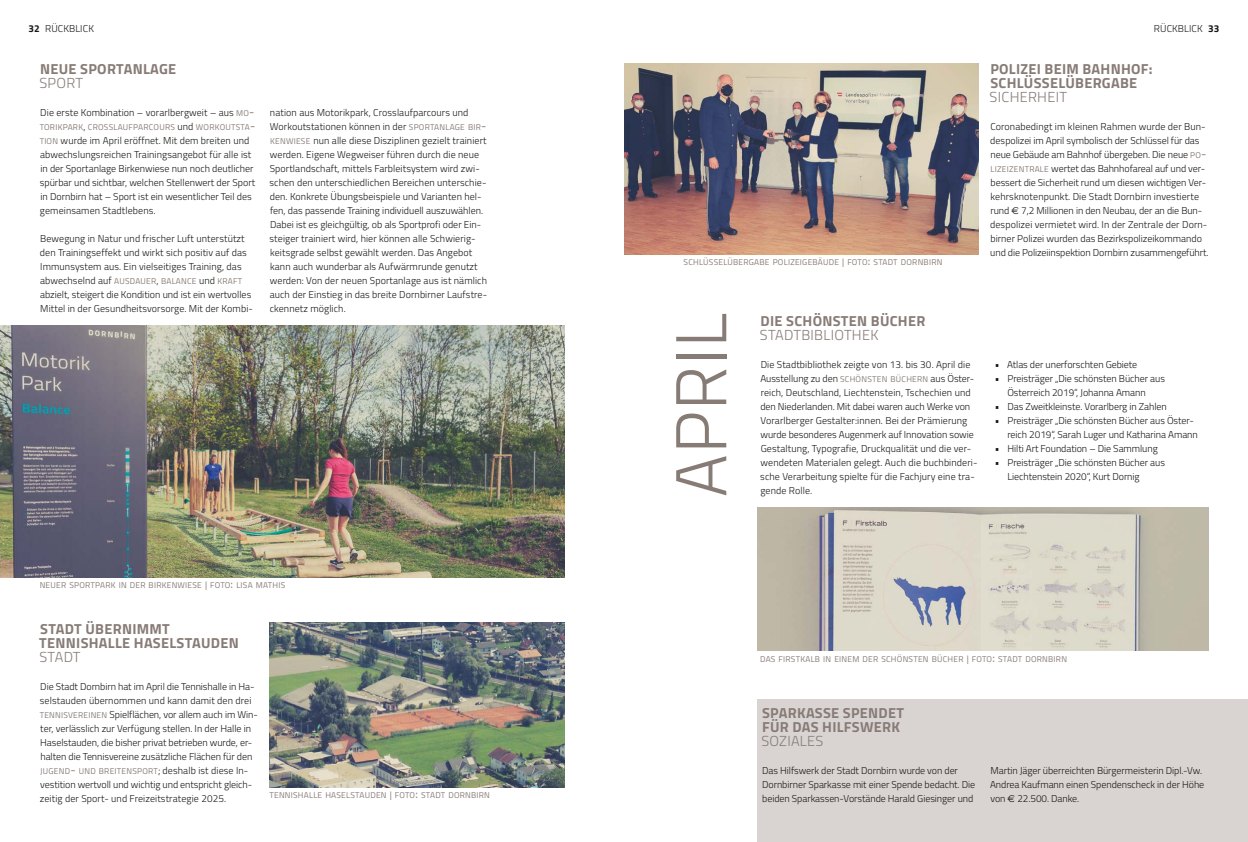
<style>
.page{position:relative;width:1248px;height:842px;background:#fff}
.page>*{position:absolute;margin:0;border:0;box-sizing:border-box;transform-origin:0 0}
.t1{font:300 72px "Titillium";letter-spacing:.01em;color:#877b76}
.Rückblick_Head{font:700 14.5px "Titillium";letter-spacing:.02em;color:#877b76}
.Rückblick_Subhead{font:300 14.5px "Titillium";letter-spacing:.02em;color:#877b76}
.Rückblick_Head-2{font:300 14.5px "Titillium";letter-spacing:.005em;color:#877b76}
.Rückblick_Fließtext{font:300 10px/14px "Titillium";color:#181716}
.Rückblick_Fließtext-2{font:8.4px "Titillium";letter-spacing:.03em;color:#877b76}
.s1{font-weight:700}
.s2{font-weight:400;font-size:8.4px;color:#877b76}
.s3{font-weight:400;font-size:12px;color:#877b76}
.s4{font-weight:300;font-size:10px;color:#181716}
.s5{font-size:12px}
.s6{font-size:9px}
.s7{font-family:"Euro Sans";font-weight:400}
</style>
<div class="page">
<div style="left:757px;top:699px;width:490px;height:143px;background:#d9d4d2"></div>
<img style="left:0;top:326px;width:564px;height:252px">
<img style="left:624px;top:63px;width:354px;height:191px">
<img style="left:269px;top:623px;width:295px;height:165px">
<img style="left:757px;top:508px;width:451px;height:143px">
<p class="Rückblick_Fließtext" style="left:28px;top:21px;width:67px"><span class="s1">32</span> RÜCKBLICK</p>
<p class="Rückblick_Fließtext" style="left:1153px;top:21px;width:67px">RÜCKBLICK <span class="s1">33</span></p>
<p class="Rückblick_Head" style="left:40px;top:57px;width:138px">NEUE SPORTANLAGE</p>
<p class="Rückblick_Subhead" style="left:39px;top:72px;width:45px">SPORT</p>
<p class="Rückblick_Fließtext" style="left:40px;top:105px;width:216px">Die erste Kombination – vorarlbergweit – aus <span class="s2">MO</span><span class="s3">-</span></p>
<p class="Rückblick_Fließtext-2" style="left:40px;top:120px;width:217px">TORIKPARK<span class="s4">,</span> CROSSLAUFPARCOURS <span class="s4">und</span> WORKOUTSTA<span class="s5">-</span></p>
<p class="Rückblick_Fließtext" style="left:40px;top:133px;width:217px"><span class="s2">TION</span> wurde im April eröffnet. Mit dem breiten und abwechslungsreichen Trainingsangebot für alle ist in der Sportanlage Birkenwiese nun noch deutlicher spürbar und sichtbar, welchen Stellenwert der Sport in Dornbirn hat – Sport ist ein wesentlicher Teil des gemeinsamen Stadtlebens.</p>
<p class="Rückblick_Fließtext" style="left:40px;top:231px;width:208px">Bewegung in Natur und frischer Luft unterstützt den Trainingseffekt und wirkt sich positiv auf das<br>Immunsystem aus. Ein vielseitiges Training, das</p>
<p class="Rückblick_Fließtext-2" style="left:40px;top:274px;width:204px"><span class="s4">abwechselnd auf</span> AUSDAUER<span class="s4">,</span> BALANCE <span class="s4">und</span> KRAFT</p>
<p class="Rückblick_Fließtext" style="left:40px;top:287px;width:214px">abzielt, steigert die Kondition und ist ein wertvolles<br>Mittel in der Gesundheitsvorsorge. Mit der Kombi-</p>
<p class="Rückblick_Fließtext" style="left:269px;top:105px;width:219px">nation aus Motorikpark, Crosslaufparcours und Workoutstationen können in der <span class="s2">SPORTANLAGE BIR</span><span class="s3">-</span><span class="s2">KENWIESE</span> nun alle diese Disziplinen gezielt trainiert werden. Eigene Wegweiser führen durch die neue Sportlandschaft, mittels Farbleitsystem wird zwi&shy;schen den unterschiedlichen Bereichen unterschie&shy;den. Konkrete Übungsbeispiele und Varianten hel&shy;fen, das passende Training individuell auszuwählen.<br>Dabei ist es gleichgültig, ob als Sportprofi oder Ein&shy;steiger trainiert wird, hier können alle Schwierig&shy;keitsgrade selbst gewählt werden. Das Angebot kann auch wunderbar als Aufwärmrunde genutzt werden: Von der neuen Sportanlage aus ist nämlich auch der Einstieg in das breite Dornbirner Laufstre&shy;ckennetz möglich.</p>
<p class="Rückblick_Fließtext-2" style="left:40px;top:579px;width:247px">NEUER SPORTPARK IN DER BIRKENWIESE <span class="s6">|</span> FOTO<span class="s5">:</span> LISA MATHIS</p>
<p class="Rückblick_Head" style="left:40px;top:617px;width:131px">STADT ÜBERNIMMT</p>
<p class="Rückblick_Head" style="left:39px;top:631px;width:201px">TENNISHALLE HASELSTAUDEN</p>
<p class="Rückblick_Head-2" style="left:39px;top:646px;width:43px">STADT</p>
<p class="Rückblick_Fließtext" style="left:40px;top:679px;width:220px">Die Stadt Dornbirn hat im April die Tennishalle in Ha&shy;selstauden übernommen und kann damit den drei <span class="s2">TENNISVEREINEN</span> Spielflächen, vor allem auch im Win&shy;ter, verlässlich zur Verfügung stellen. In der Halle in Haselstauden, die bisher privat betrieben wurde, er&shy;halten die Tennisvereine zusätzliche Flächen für den</p>
<p class="Rückblick_Fließtext-2" style="left:40px;top:764px;width:210px">JUGEND<span class="s5">-</span> UND BREITENSPORT<span class="s4">; deshalb ist diese In-</span></p>
<p class="Rückblick_Fließtext" style="left:40px;top:777px;width:214px">vestition wertvoll und wichtig und entspricht gleich&shy;zeitig der Sport- und Freizeitstrategie 2025.</p>
<p class="Rückblick_Fließtext-2" style="left:269px;top:789px;width:222px">TENNISHALLE HASELSTAUDEN <span class="s6">|</span> FOTO<span class="s5">:</span> STADT DORNBIRN</p>
<p class="Rückblick_Fließtext-2" style="left:683px;top:256px;width:260px">SCHLÜSSELÜBERGABE POLIZEIGEBÄUDE <span class="s6">|</span> FOTO<span class="s5">:</span> STADT DORNBIRN</p>
<p class="Rückblick_Head" style="left:990px;top:57px;width:164px">POLIZEI BEIM BAHNHOF:</p>
<p class="Rückblick_Head" style="left:990px;top:71px;width:148px">SCHLÜSSELÜBERGABE</p>
<p class="Rückblick_Subhead" style="left:989px;top:86px;width:79px">SICHERHEIT</p>
<p class="Rückblick_Fließtext" style="left:990px;top:119px;width:220px">Coronabedingt im kleinen Rahmen wurde der Bun&shy;despolizei im April symbolisch der Schlüssel für das neue Gebäude am Bahnhof übergeben. Die neue <span class="s2">PO</span><span class="s3">-</span><span class="s2">LIZEIZENTRALE</span> wertet das Bahnhofareal auf und ver&shy;bessert die Sicherheit rund um diesen wichtigen Ver&shy;kehrsknotenpunkt. Die Stadt Dornbirn investierte rund <span class="s7">E</span> 7,2 Millionen in den Neubau, der an die Bun&shy;despolizei vermietet wird. In der Zentrale der Dorn&shy;birner Polizei wurden das Bezirkspolizeikommando und die Polizeiinspektion Dornbirn zusammengeführt.</p>
<h1 class="t1" style="left:648px;top:497px;width:186px;rotate:-90deg">APRIL</h1>
<p class="Rückblick_Head" style="left:760px;top:309px;width:166px">DIE SCHÖNSTEN BÜCHER</p>
<p class="Rückblick_Subhead" style="left:759px;top:324px;width:120px">STADTBIBLIOTHEK</p>
<p class="Rückblick_Fließtext" style="left:760px;top:357px;width:219px">Die Stadtbibliothek zeigte von 13. bis 30. April die Ausstellung zu den <span class="s2">SCHÖNSTEN BÜCHERN</span> aus Öster&shy;reich, Deutschland, Liechtenstein, Tschechien und den Niederlanden. Mit dabei waren auch Werke von Vorarlberger Gestalter:innen. Bei der Prämierung wurde besonderes Augenmerk auf Innovation sowie Gestaltung, Typografie, Druckqualität und die ver&shy;wendeten Materialen gelegt. Auch die buchbinderi&shy;sche Verarbeitung spielte für die Fachjury eine tra-</p>
<p class="Rückblick_Fließtext" style="left:760px;top:483px;width:53px">gende Rolle.</p>
<p class="Rückblick_Fließtext" style="left:994px;top:357px;width:144px">• Atlas der unerforschten Gebiete</p>
<p class="Rückblick_Fließtext" style="left:1007px;top:371px;width:159px;text-indent:-13px">• Preisträger „Die schönsten Bücher aus<br>Österreich 2019“, Johanna Amann</p>
<p class="Rückblick_Fließtext" style="left:994px;top:399px;width:173px">• Das Zweitkleinste. Vorarlberg in Zahlen</p>
<p class="Rückblick_Fließtext" style="left:1007px;top:413px;width:192px;text-indent:-13px">• Preisträger „Die schönsten Bücher aus Öster&shy;reich 2019“, Sarah Luger und Katharina Amann</p>
<p class="Rückblick_Fließtext" style="left:994px;top:441px;width:164px">• Hilti Art Foundation – Die Sammlung</p>
<p class="Rückblick_Fließtext" style="left:1007px;top:455px;width:159px;text-indent:-13px">• Preisträger „Die schönsten Bücher aus<br>Liechtenstein 2020“, Kurt Dornig</p>
<p class="Rückblick_Fließtext-2" style="left:760px;top:653px;width:308px">DAS FIRSTKALB IN EINEM DER SCHÖNSTEN BÜCHER <span class="s6">|</span> FOTO<span class="s5">:</span> STADT DORNBIRN</p>
<p class="Rückblick_Head" style="left:762px;top:701px;width:144px">SPARKASSE SPENDET</p>
<p class="Rückblick_Head" style="left:762px;top:715px;width:140px">FÜR DAS HILFSWERK</p>
<p class="Rückblick_Subhead" style="left:761px;top:730px;width:63px">SOZIALES</p>
<p class="Rückblick_Fließtext" style="left:762px;top:763px;width:214px">Das Hilfswerk der Stadt Dornbirn wurde von der<br>Dornbirner Sparkasse mit einer Spende bedacht. Die beiden Sparkassen-Vorstände Harald Giesinger und</p>
<p class="Rückblick_Fließtext" style="left:989px;top:763px;width:216px">Martin Jäger überreichten Bürgermeisterin Dipl.-Vw.<br>Andrea Kaufmann einen Spendenscheck in der Höhe von <span class="s7">E</span> 22.500. Danke.</p>
</div>
